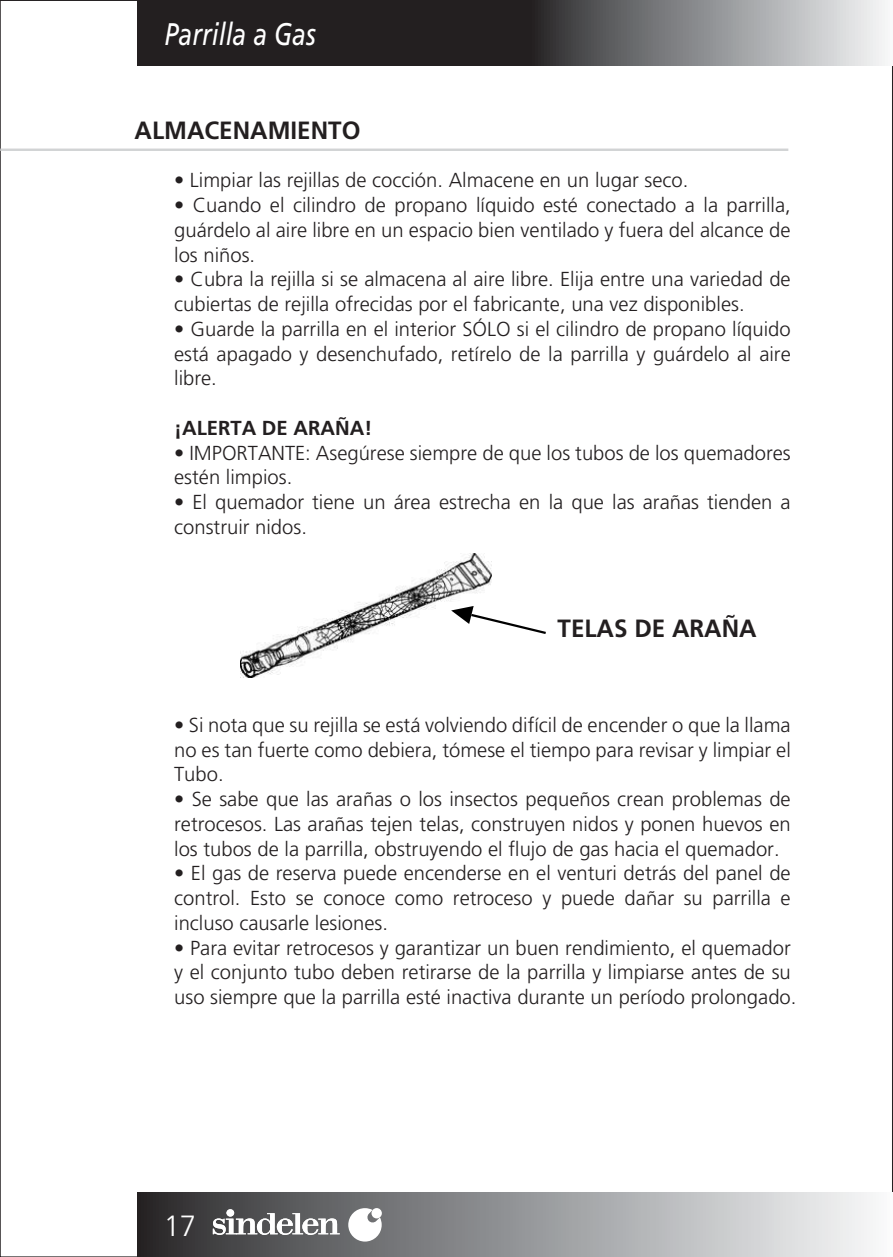
<style>
.page{position:relative;width:893px;height:1257px;background:#fff}
.page>*{position:absolute;margin:0;border:0;box-sizing:border-box;transform-origin:0 0}
.t1{font:italic 31.28px "Frutiger LT Std";color:#fff;scale:.8 1}
.t2{font:300 29.25px "Frutiger LT Std";color:#fff}
.t3{font:700 24.97px "Frutiger LT Std";color:#231f20}
.t4{font:300 20.25px/24.8px "Frutiger LT Std";color:#231f20;text-align:justify}
.t5{font:700 20.25px "Frutiger LT Std";color:#231f20}
</style>
<div class="page">
<svg style="left:138px;top:1px;width:747px;height:64px"></svg>
<div style="left:137px;top:1192px;width:755px;height:64px;background:linear-gradient(to right,#2e2e31,#f9fbfc)"></div>
<div style="left:226px;top:1209px;width:8px;height:7px;background:#fff;border-radius:50%"></div>
<svg style="left:213px;top:1213px;width:127px;height:21px"></svg>
<svg style="left:348px;top:1208px;width:34px;height:33px"></svg>
<hr style="left:0;top:148px;width:788px;height:3px;background:#d1d3d4">
<img style="left:241px;top:553px;width:250px;height:124px">
<svg style="left:451px;top:606px;width:95px;height:29px"></svg>
<h1 class="t1" style="left:165px;top:16px;width:191px">Parrilla a Gas</h1>
<p class="t3" style="left:135px;top:116px;width:227px">ALMACENAMIENTO</p>
<p class="t4" style="left:174px;top:168px;width:516px">• Limpiar las rejillas de cocción. Almacene en un lugar seco.</p>
<p class="t4" style="left:174px;top:193px;width:618px">• Cuando el cilindro de propano líquido esté conectado a la parrilla, guárdelo al aire libre en un espacio bien ventilado y fuera del alcance de los niños.</p>
<p class="t4" style="left:174px;top:267px;width:618px">• Cubra la rejilla si se almacena al aire libre. Elija entre una variedad de cubiertas de rejilla ofrecidas por el fabricante, una vez disponibles.</p>
<p class="t4" style="left:174px;top:317px;width:618px">• Guarde la parrilla en el interior SÓLO si el cilindro de propano líquido está apagado y desenchufado, retírelo de la parrilla y guárdelo al aire libre.</p>
<p class="t5" style="left:174px;top:416px;width:200px">¡ALERTA DE ARAÑA!</p>
<p class="t4" style="left:174px;top:440px;width:618px">• IMPORTANTE: Asegúrese siempre de que los tubos de los quemadores estén limpios.</p>
<p class="t4" style="left:174px;top:490px;width:618px">• El quemador tiene un área estrecha en la que las arañas tienden a construir nidos.</p>
<p class="t3" style="left:558px;top:614px;width:201px">TELAS DE ARAÑA</p>
<p class="t4" style="left:174px;top:713px;width:618px">• Si nota que su rejilla se está volviendo difícil de encender o que la llama no es tan fuerte como debiera, tómese el tiempo para revisar y limpiar el Tubo.</p>
<p class="t4" style="left:174px;top:787px;width:618px">• Se sabe que las arañas o los insectos pequeños crean problemas de retrocesos. Las arañas tejen telas, construyen nidos y ponen huevos en los tubos de la parrilla, obstruyendo el flujo de gas hacia el quemador.</p>
<p class="t4" style="left:174px;top:861px;width:618px">• El gas de reserva puede encenderse en el venturi detrás del panel de control. Esto se conoce como retroceso y puede dañar su parrilla e incluso causarle lesiones.</p>
<p class="t4" style="left:174px;top:935px;width:624px;text-align:left">• Para evitar retrocesos y garantizar un buen rendimiento, el quemador y el conjunto tubo deben retirarse de la parrilla y limpiarse antes de su uso siempre que la parrilla esté inactiva durante un período prolongado.</p>
<h2 class="t2" style="left:164px;top:1208px;width:34px">17</h2>
</div>
